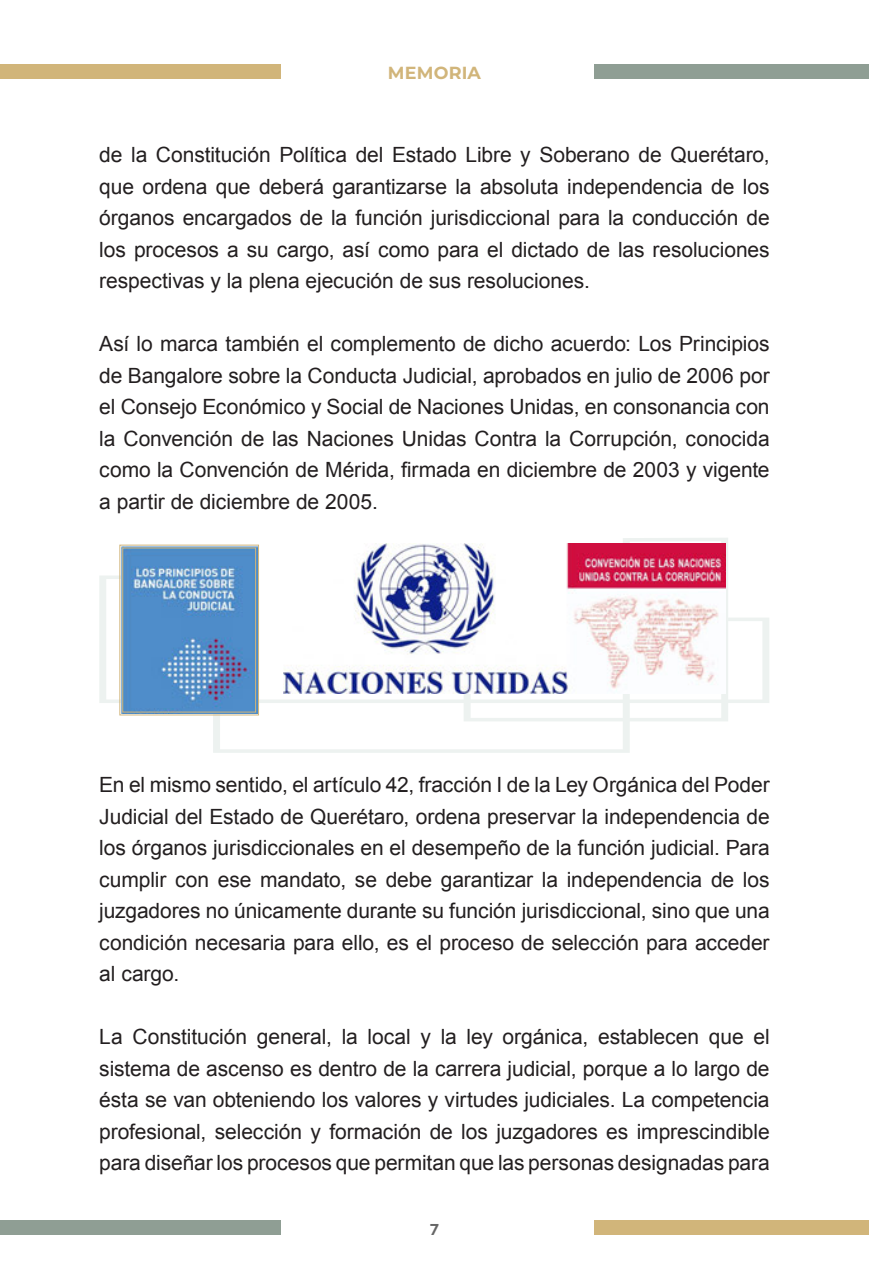
<style>
.page{position:relative;width:869px;height:1275px;background:#fff}
.page>*{position:absolute;margin:0;border:0;box-sizing:border-box;transform-origin:0 0}
._06_texto_general{font:21px/31.5px "Arial";letter-spacing:-.005em;color:#231f20;text-align:justify}
.t1{font:700 17.5px "Montserrat";letter-spacing:.01em;color:#d1b57a}
.t2{font:700 15.75px "Nexa";color:#666}
</style>
<div class="page">
<div style="left:0;top:1220px;width:280px;height:14px;background:#8f9e94"></div>
<div style="left:594px;top:1220px;width:274px;height:14px;background:#d1b57a"></div>
<div style="left:594px;top:64px;width:274px;height:15px;background:#8f9e94"></div>
<div style="left:0;top:64px;width:280px;height:15px;background:#d1b57a"></div>
<svg style="left:99px;top:538px;width:670px;height:215px"></svg>
<img style="left:284px;top:544px;width:440px;height:149px">
<svg style="left:119px;top:544px;width:140px;height:172px;background:#6496c7"></svg>
<div style="left:122px;top:548px;width:134px;height:164px;border:1px solid #d1b57a"></div>
<p class="t1" style="left:388px;top:60px;width:94px">MEMORIA</p>
<p class="_06_texto_general" style="left:99px;top:139px;width:671px">de la Constitución Política del Estado Libre y Soberano de Querétaro, que ordena que deberá garantizarse la absoluta independencia de los órganos encargados de la función jurisdiccional para la conducción de los procesos a su cargo, así como para el dictado de las resoluciones respectivas y la plena ejecución de sus resoluciones.</p>
<p class="_06_texto_general" style="left:99px;top:328px;width:671px">Así lo marca también el complemento de dicho acuerdo: Los Principios de Bangalore sobre la Conducta Judicial, aprobados en julio de 2006 por el Consejo Económico y Social de Naciones Unidas, en consonancia con la Convención de las Naciones Unidas Contra la Corrupción, conocida como la Convención de Mérida, firmada en diciembre de 2003 y vigente a partir de diciembre de 2005.</p>
<p class="_06_texto_general" style="left:99px;top:769px;width:671px">En el mismo sentido, el artículo 42, fracción I de la Ley Orgánica del Poder Judicial del Estado de Querétaro, ordena preservar la independencia de los órganos jurisdiccionales en el desempeño de la función judicial. Para cumplir con ese mandato, se debe garantizar la independencia de los juzgadores no únicamente durante su función jurisdiccional, sino que una condición necesaria para ello, es el proceso de selección para acceder al cargo.</p>
<p class="_06_texto_general" style="left:99px;top:1021px;width:671px">La Constitución general, la local y la ley orgánica, establecen que el sistema de ascenso es dentro de la carrera judicial, porque a lo largo de ésta se van obteniendo los valores y virtudes judiciales. La competencia profesional, selección y formación de los juzgadores es imprescindible para diseñar los procesos que permitan que las personas designadas para</p>
<p class="t2" style="left:430px;top:1220px;width:10px">7</p>
</div>
